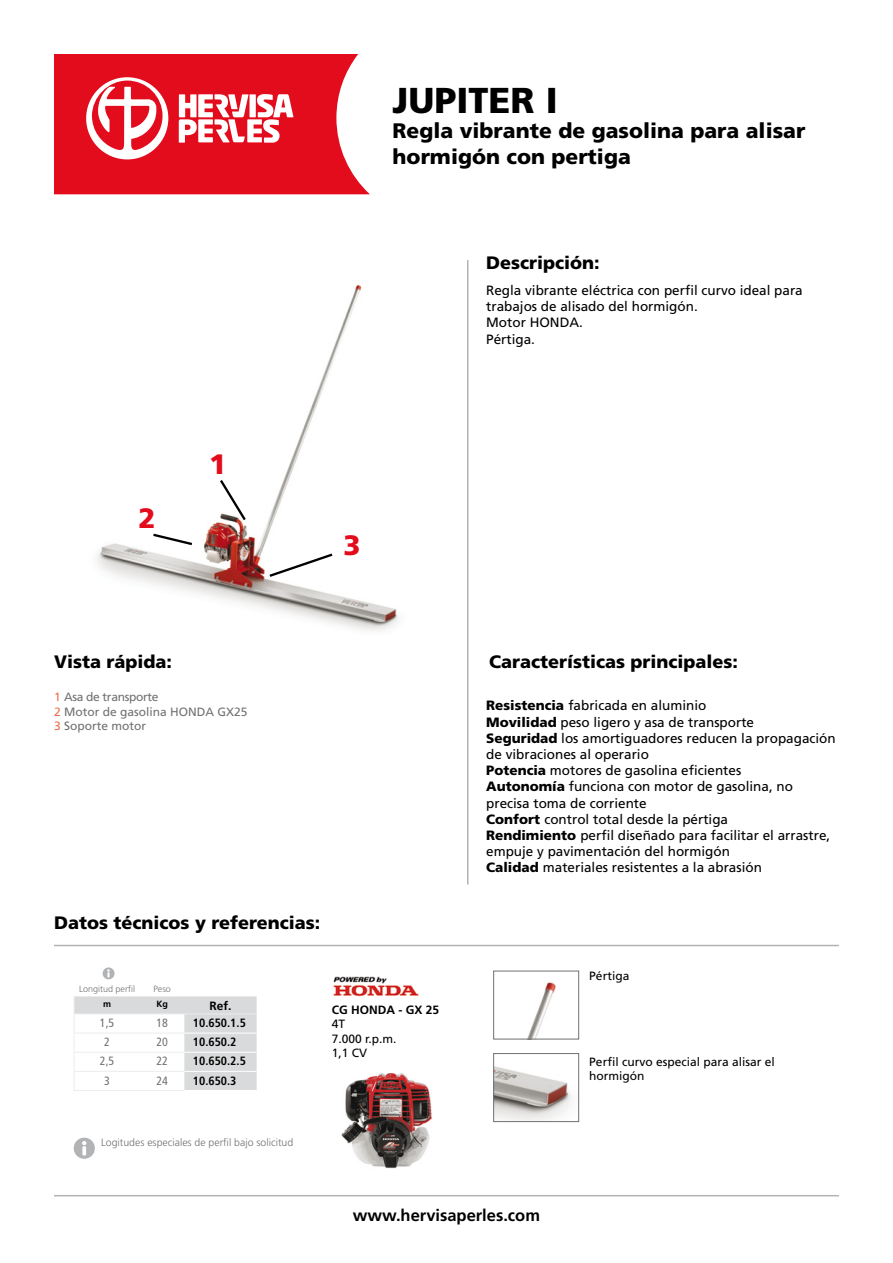
<style>
.page{position:relative;width:893px;height:1263px;background:#fff}
.page>*{position:absolute;margin:0;border:0;box-sizing:border-box;transform-origin:0 0}
.t1{font:900 36px "Frutiger LT Std";color:#000}
.t2{font:900 28.05px "Frutiger LT Std";color:#e30c1c}
.t3{font:900 21px/25.2px "Frutiger LT Std";color:#000}
.t4{font:900 18px "Frutiger LT Std";color:#000}
.t5{font:700 16.5px "Frutiger LT Std";color:#000}
.t6{font:13.5px/16.2px "Frutiger LT Std";color:#000}
.t7{font:12px/14.4px "Frutiger LT Std";color:#000}
.t8{font:12px "Frutiger LT Std";color:#707172}
.t9{font:700 condensed 12px "Frutiger LT Std";color:#000}
.t10{font:12px "Frutiger LT Std";letter-spacing:-.025em;color:#707172}
.t11{font:700 12px "Frutiger LT Std";color:#000}
.t12{font:condensed 12px "Frutiger LT Std";color:#707172}
.t13{font:300 10.5px "Frutiger LT Std";color:#707172}
.t14{font:300 9px "Frutiger LT Std";color:#707172}
.t15{font:700 9px "Frutiger LT Std";color:#000}
.s1{color:#eb6e4d}
.s2{font-weight:900}
</style>
<div class="page">
<svg style="left:54px;top:54px;width:316px;height:140px"></svg>
<hr style="left:467px;top:260px;width:1px;height:624px;background:#b1b3b4">
<hr style="left:54px;top:945px;width:785px;height:1px;background:#b1b3b4">
<hr style="left:54px;top:1195px;width:785px;height:1px;background:#b1b3b4">
<img style="left:97px;top:284px;width:301px;height:347px">
<svg style="left:218px;top:477px;width:30px;height:46px"></svg>
<svg style="left:151px;top:532px;width:44px;height:15px"></svg>
<svg style="left:267px;top:552px;width:68px;height:27px"></svg>
<img style="left:495px;top:1066px;width:78px;height:54px">
<div style="left:493px;top:1053px;width:86px;height:69px;border:1px solid #707172"></div>
<img style="left:528px;top:982px;width:28px;height:55px">
<div style="left:493px;top:971px;width:86px;height:68px;border:1px solid #707172"></div>
<img style="left:341px;top:1073px;width:91px;height:96px">
<img style="left:333px;top:976px;width:86px;height:21px">
<div style="left:74px;top:1138px;width:21px;height:21px;background:#b1b3b4;border-radius:50%"></div>
<svg style="left:82px;top:1141px;width:4px;height:14px"></svg>
<hr style="left:74px;top:1090px;width:66px;height:1px;background:#eceded">
<hr style="left:140px;top:1090px;width:44px;height:1px;background:#eceded">
<svg style="left:74px;top:996px;width:183px;height:94px"></svg>
<div style="left:103px;top:967px;width:12px;height:12px;background:#b1b3b4;border-radius:50%"></div>
<svg style="left:107px;top:969px;width:3px;height:8px"></svg>
<p class="t1" style="left:393px;top:79px;width:167px">JUPITER I</p>
<p class="t3" style="left:393px;top:118px;width:414px">Regla vibrante de gasolina para alisar hormigón con pertiga</p>
<p class="t4" style="left:486px;top:252px;width:115px">Descripción:</p>
<p class="t6" style="left:486px;top:282px;width:318px">Regla vibrante eléctrica con perfil curvo ideal para trabajos de alisado del hormigón.</p>
<p class="t6" style="left:486px;top:315px;width:98px">Motor HONDA.</p>
<p class="t6" style="left:486px;top:331px;width:50px">Pértiga.</p>
<p class="t2" style="left:139px;top:502px;width:19px">2</p>
<p class="t2" style="left:209px;top:448px;width:19px">1</p>
<p class="t2" style="left:343px;top:528px;width:19px">3</p>
<p class="t4" style="left:54px;top:651px;width:120px">Vista rápida:</p>
<p class="t10" style="left:54px;top:690px;width:106px"><span class="s1">1</span> Asa de transporte</p>
<p class="t8" style="left:54px;top:705px;width:195px"><span class="s1">2</span> Motor de gasolina HONDA GX25</p>
<p class="t8" style="left:54px;top:719px;width:94px"><span class="s1">3</span> Soporte motor</p>
<p class="t4" style="left:54px;top:911px;width:268px">Datos técnicos y referencias:</p>
<p class="t14" style="left:79px;top:984px;width:58px">Longitud perfil</p>
<p class="t14" style="left:153px;top:984px;width:19px">Peso</p>
<p class="t15" style="left:103px;top:999px;width:10px">m</p>
<p class="t15" style="left:156px;top:999px;width:13px">Kg</p>
<p class="t11" style="left:209px;top:998px;width:24px">Ref.</p>
<p class="t12" style="left:100px;top:1016px;width:16px">1,5</p>
<p class="t12" style="left:156px;top:1016px;width:13px">18</p>
<p class="t9" style="left:193px;top:1016px;width:55px">10.650.1.5</p>
<p class="t12" style="left:104px;top:1035px;width:7px">2</p>
<p class="t12" style="left:156px;top:1035px;width:13px">20</p>
<p class="t9" style="left:193px;top:1035px;width:45px">10.650.2</p>
<p class="t12" style="left:100px;top:1054px;width:16px">2,5</p>
<p class="t12" style="left:156px;top:1054px;width:13px">22</p>
<p class="t9" style="left:193px;top:1054px;width:55px">10.650.2.5</p>
<p class="t12" style="left:104px;top:1073px;width:7px">3</p>
<p class="t12" style="left:156px;top:1073px;width:13px">24</p>
<p class="t9" style="left:193px;top:1073px;width:45px">10.650.3</p>
<p class="t11" style="left:332px;top:1003px;width:109px">CG HONDA - GX 25</p>
<p class="t7" style="left:332px;top:1017px;width:15px">4T</p>
<p class="t7" style="left:332px;top:1031px;width:66px">7.000 r.p.m.</p>
<p class="t7" style="left:332px;top:1046px;width:37px">1,1 CV</p>
<p class="t13" style="left:101px;top:1136px;width:193px">Logitudes especiales de perfil bajo solicitud</p>
<p class="t4" style="left:489px;top:651px;width:251px">Características principales:</p>
<p class="t6" style="left:486px;top:698px;width:222px"><span class="s2">Resistencia</span> fabricada en aluminio</p>
<p class="t6" style="left:486px;top:714px;width:269px"><span class="s2">Movilidad</span> peso ligero y asa de transporte</p>
<p class="t6" style="left:486px;top:730px;width:351px"><span class="s2">Seguridad</span> los amortiguadores reducen la propagación de vibraciones al operario</p>
<p class="t6" style="left:486px;top:762px;width:257px"><span class="s2">Potencia</span> motores de gasolina eficientes</p>
<p class="t6" style="left:486px;top:779px;width:308px"><span class="s2">Autonomía</span> funciona con motor de gasolina, no precisa toma de corriente</p>
<p class="t6" style="left:486px;top:811px;width:243px"><span class="s2">Confort</span> control total desde la pértiga</p>
<p class="t6" style="left:486px;top:827px;width:346px"><span class="s2">Rendimiento</span> perfil diseñado para facilitar el arrastre, empuje y pavimentación del hormigón</p>
<p class="t6" style="left:486px;top:860px;width:277px"><span class="s2">Calidad</span> materiales resistentes a la abrasión</p>
<p class="t7" style="left:589px;top:969px;width:42px">Pértiga</p>
<p class="t7" style="left:589px;top:1054px;width:187px">Perfil curvo especial para alisar el hormigón</p>
<p class="t5" style="left:353px;top:1206px;width:189px">www.hervisaperles.com</p>
</div>
